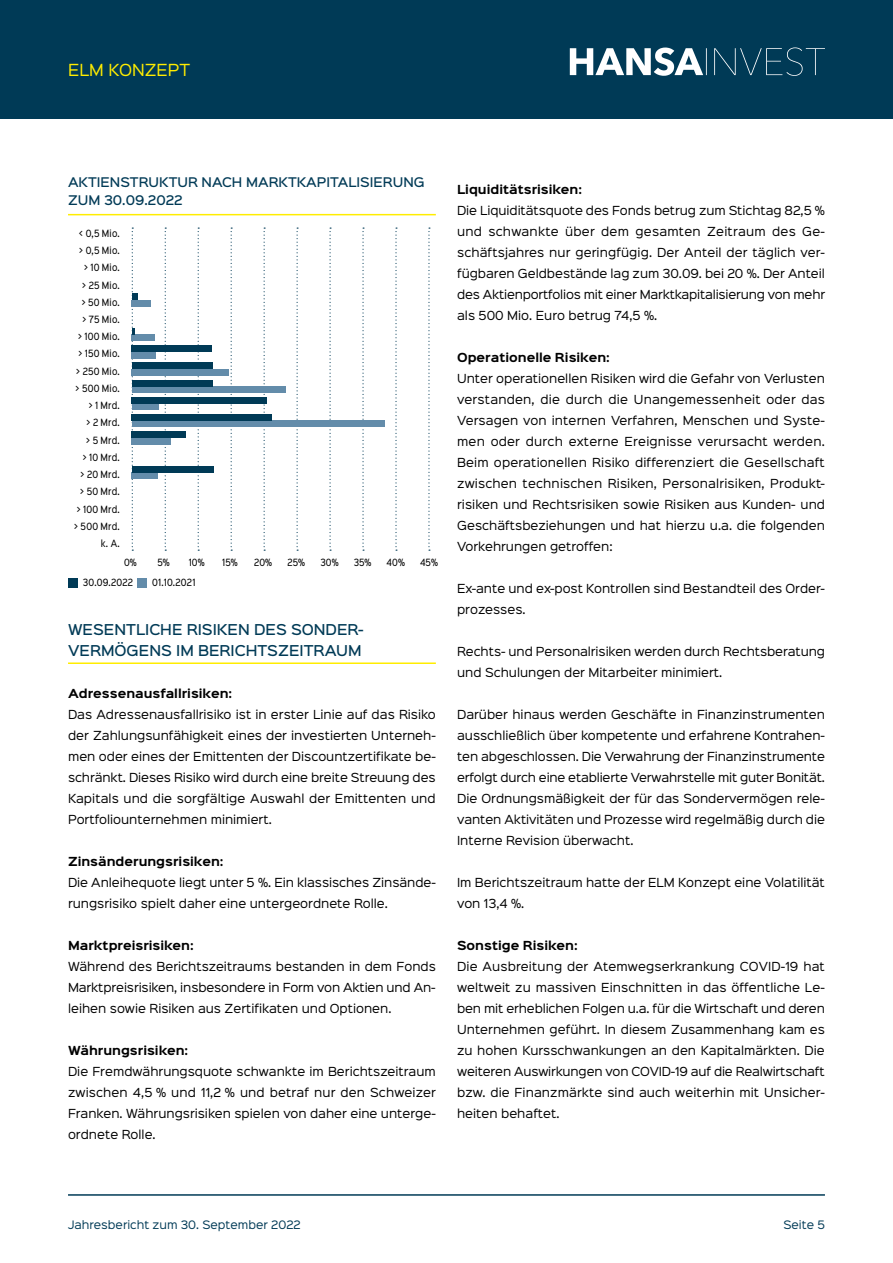
<style>
.page{position:relative;width:893px;height:1263px;background:#fff}
.page>*{position:absolute;margin:0;border:0;box-sizing:border-box;transform-origin:0 0}
.t1{font:15px "Sinkin Sans 400";color:#ffed00}
.t2{font:500 13.5px/21px "Sinkin Sans 500";color:#003a56}
.t3{font:500 12px/18px "Sinkin Sans 500";color:#003a56}
.t4{font:11.25px/21px "Sinkin Sans 400";color:#000;text-align:justify}
.t5{font:700 11.25px "Sinkin Sans 700";color:#000}
.t6{font:10.5px "Sinkin Sans 400";color:#003a56}
.t7{font:9px/17.2px "Sinkin Sans Narrow W01 400 Rg";letter-spacing:.02em;color:#000;text-align:right}
</style>
<div class="page">
<div style="left:0;top:0;width:893px;height:119px;background:#003a56"></div>
<svg style="left:570px;top:47px;width:255px;height:29px"></svg>
<hr style="left:68px;top:1194px;width:757px;height:2px;background:#003a56">
<hr style="left:68px;top:662px;width:368px;height:2px;background:#ffed00">
<svg style="left:428px;top:228px;width:2px;height:323px"></svg>
<svg style="left:165px;top:228px;width:1px;height:323px"></svg>
<svg style="left:395px;top:228px;width:2px;height:323px"></svg>
<div style="left:68px;top:578px;width:10px;height:10px;background:#003a56"></div>
<div style="left:137px;top:578px;width:9px;height:10px;background:#638caa"></div>
<hr style="left:68px;top:214px;width:368px;height:1px;background:#ffed00">
<svg style="left:198px;top:228px;width:1px;height:323px"></svg>
<svg style="left:231px;top:228px;width:1px;height:323px"></svg>
<svg style="left:264px;top:228px;width:1px;height:323px"></svg>
<svg style="left:297px;top:228px;width:1px;height:323px"></svg>
<svg style="left:329px;top:228px;width:2px;height:323px"></svg>
<svg style="left:362px;top:228px;width:2px;height:323px"></svg>
<div style="left:132px;top:300px;width:19px;height:7px;background:#638caa"></div>
<div style="left:132px;top:335px;width:23px;height:6px;background:#638caa"></div>
<svg style="left:132px;top:228px;width:5px;height:323px"></svg>
<div style="left:132px;top:352px;width:24px;height:6px;background:#638caa"></div>
<div style="left:132px;top:345px;width:80px;height:7px;background:#003a56"></div>
<div style="left:132px;top:369px;width:97px;height:6px;background:#638caa"></div>
<div style="left:132px;top:363px;width:81px;height:6px;background:#003a56"></div>
<div style="left:132px;top:386px;width:153px;height:7px;background:#638caa"></div>
<div style="left:132px;top:380px;width:81px;height:6px;background:#003a56"></div>
<div style="left:132px;top:403px;width:27px;height:7px;background:#638caa"></div>
<div style="left:132px;top:397px;width:135px;height:6px;background:#003a56"></div>
<div style="left:132px;top:421px;width:252px;height:6px;background:#638caa"></div>
<div style="left:132px;top:414px;width:140px;height:7px;background:#003a56"></div>
<div style="left:132px;top:438px;width:39px;height:6px;background:#638caa"></div>
<div style="left:132px;top:432px;width:54px;height:6px;background:#003a56"></div>
<div style="left:132px;top:472px;width:26px;height:7px;background:#638caa"></div>
<div style="left:132px;top:466px;width:81px;height:6px;background:#003a56"></div>
<h1 class="t1" style="left:68px;top:57px;width:124px">ELM KONZEPT</h1>
<p class="t3" style="left:68px;top:173px;width:358px">AKTIENSTRUKTUR NACH MARKTKAPITALISIERUNG<br>ZUM 30.09.2022</p>
<p class="t7" style="left:79px;top:224px;width:42px">&lt; 0,5 Mio.</p>
<p class="t7" style="left:74px;top:241px;width:47px">&gt; 0,5 Mio. &gt; 10 Mio.<br>&gt; 25 Mio.<br>&gt; 50 Mio.<br>&gt; 75 Mio.<br>&gt; 100 Mio. &gt; 150 Mio. &gt; 250 Mio. &gt; 500 Mio. &gt; 1 Mrd.<br>&gt; 2 Mrd.<br>&gt; 5 Mrd.<br>&gt; 10 Mrd.<br>&gt; 20 Mrd. &gt; 50 Mrd. &gt; 100 Mrd. &gt; 500 Mrd. k. A.</p>
<p class="t7" style="left:124px;top:553px;width:14px">0%</p>
<p class="t7" style="left:157px;top:553px;width:14px">5%</p>
<p class="t7" style="left:387px;top:553px;width:20px">40%</p>
<p class="t7" style="left:420px;top:553px;width:19px">45%</p>
<p class="t7" style="left:83px;top:574px;width:52px">30.09.2022</p>
<p class="t7" style="left:152px;top:574px;width:45px">01.10.2021</p>
<p class="t7" style="left:189px;top:553px;width:17px">10%</p>
<p class="t7" style="left:222px;top:553px;width:17px">15%</p>
<p class="t7" style="left:254px;top:553px;width:20px">20%</p>
<p class="t7" style="left:287px;top:553px;width:19px">25%</p>
<p class="t7" style="left:320px;top:553px;width:20px">30%</p>
<p class="t7" style="left:354px;top:553px;width:19px">35%</p>
<p class="t2" style="left:68px;top:618px;width:297px">WESENTLICHE RISIKEN DES SONDER-<br>VERMÖGENS IM BERICHTSZEITRAUM</p>
<p class="t5" style="left:68px;top:688px;width:166px">Adressenausfallrisiken:</p>
<p class="t4" style="left:68px;top:703px;width:369px">Das Adressenausfallrisiko ist in erster Linie auf das Risiko der Zahlungsunfähigkeit eines der investierten Unterneh&shy;men oder eines der Emittenten der Discountzertifikate be&shy;schränkt. Dieses Risiko wird durch eine breite Streuung des Kapitals und die sorgfältige Auswahl der Emittenten und Portfoliounternehmen minimiert.</p>
<p class="t5" style="left:68px;top:856px;width:157px">Zinsänderungsrisiken:</p>
<p class="t4" style="left:68px;top:871px;width:369px">Die Anleihequote liegt unter 5 %. Ein klassisches Zinsände&shy;rungsrisiko spielt daher eine untergeordnete Rolle.</p>
<p class="t5" style="left:68px;top:940px;width:127px">Marktpreisrisiken:</p>
<p class="t4" style="left:68px;top:955px;width:369px">Während des Berichtszeitraums bestanden in dem Fonds Marktpreisrisiken, insbesondere in Form von Aktien und An&shy;leihen sowie Risiken aus Zertifikaten und Optionen.</p>
<p class="t5" style="left:68px;top:1045px;width:122px">Währungsrisiken:</p>
<p class="t4" style="left:68px;top:1060px;width:369px">Die Fremdwährungsquote schwankte im Berichtszeitraum zwischen 4,5 % und 11,2 % und betraf nur den Schweizer Franken. Währungsrisiken spielen von daher eine unterge&shy;ordnete Rolle.</p>
<p class="t5" style="left:457px;top:184px;width:127px">Liquiditätsrisiken:</p>
<p class="t4" style="left:457px;top:199px;width:369px">Die Liquiditätsquote des Fonds betrug zum Stichtag 82,5 % und schwankte über dem gesamten Zeitraum des Ge&shy;schäftsjahres nur geringfügig. Der Anteil der täglich ver&shy;fügbaren Geldbestände lag zum 30.09. bei 20 %. Der Anteil des Aktienportfolios mit einer Marktkapitalisierung von mehr als 500 Mio. Euro betrug 74,5 %.</p>
<p class="t5" style="left:457px;top:352px;width:154px">Operationelle Risiken:</p>
<p class="t4" style="left:457px;top:367px;width:369px">Unter operationellen Risiken wird die Gefahr von Verlusten verstanden, die durch die Unangemessenheit oder das Versagen von internen Verfahren, Menschen und Syste&shy;men oder durch externe Ereignisse verursacht werden.<br>Beim operationellen Risiko differenziert die Gesellschaft zwischen technischen Risiken, Personalrisiken, Produkt&shy;risiken und Rechtsrisiken sowie Risiken aus Kunden- und Geschäftsbeziehungen und hat hierzu u.a. die folgenden Vorkehrungen getroffen:</p>
<p class="t4" style="left:457px;top:577px;width:369px">Ex-ante und ex-post Kontrollen sind Bestandteil des Order&shy;prozesses.</p>
<p class="t4" style="left:457px;top:640px;width:369px">Rechts- und Personalrisiken werden durch Rechtsberatung und Schulungen der Mitarbeiter minimiert.</p>
<p class="t4" style="left:457px;top:703px;width:369px">Darüber hinaus werden Geschäfte in Finanzinstrumenten ausschließlich über kompetente und erfahrene Kontrahen&shy;ten abgeschlossen. Die Verwahrung der Finanzinstrumente erfolgt durch eine etablierte Verwahrstelle mit guter Bonität.<br>Die Ordnungsmäßigkeit der für das Sondervermögen rele&shy;vanten Aktivitäten und Prozesse wird regelmäßig durch die Interne Revision überwacht.</p>
<p class="t4" style="left:457px;top:871px;width:369px">Im Berichtszeitraum hatte der ELM Konzept eine Volatilität von 13,4 %.</p>
<p class="t5" style="left:457px;top:940px;width:122px">Sonstige Risiken:</p>
<p class="t4" style="left:457px;top:955px;width:369px">Die Ausbreitung der Atemwegserkrankung COVID-19 hat weltweit zu massiven Einschnitten in das öffentliche Le&shy;ben mit erheblichen Folgen u.a. für die Wirtschaft und deren Unternehmen geführt. In diesem Zusammenhang kam es zu hohen Kursschwankungen an den Kapitalmärkten. Die weiteren Auswirkungen von COVID-19 auf die Realwirtschaft bzw. die Finanzmärkte sind auch weiterhin mit Unsicher&shy;heiten behaftet.</p>
<p class="t6" style="left:68px;top:1216px;width:234px">Jahresbericht zum 30. September 2022</p>
<p class="t6" style="left:783px;top:1216px;width:43px">Seite 5</p>
</div>
